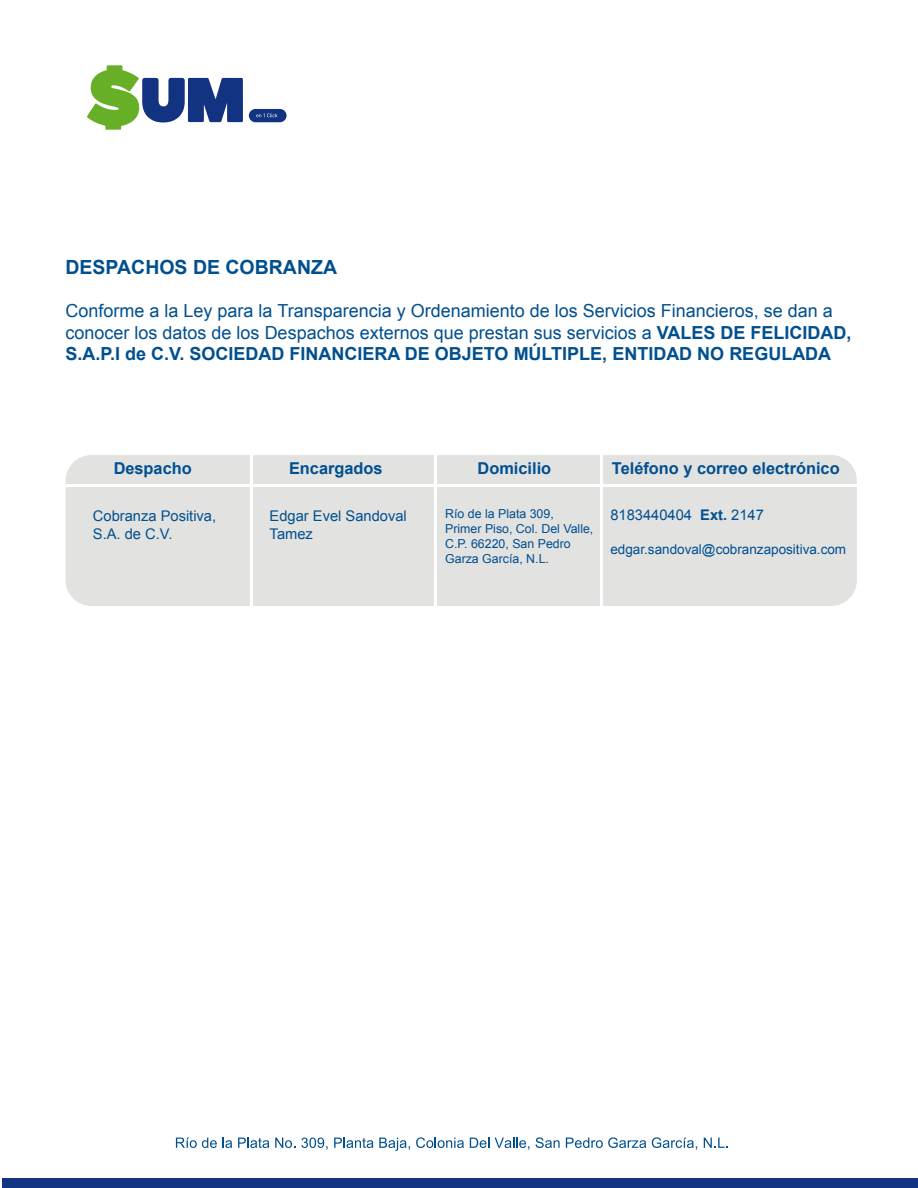
<style>
.page{position:relative;width:918px;height:1188px;background:#fff}
.page>*{position:absolute;margin:0;border:0;box-sizing:border-box;transform-origin:0 0}
.t1{font:700 19.5px "Arial";color:#004f8f}
.t2{font:18px/21.6px "Arial";color:#004f8f}
.t3{font:700 16.35px "Arial";color:#004f8f}
.t4{font:14.7px/17.5px "Arial";color:#004f8f}
.t5{font:13.5px "Arial";color:#004f8f}
.t6{font:12.3px/14.9px "Arial";color:#004f8f}
.s1{font-weight:700}
</style>
<div class="page">
<div style="left:2px;top:1178px;width:916px;height:10px;background:#123382"></div>
<svg style="left:176px;top:1138px;width:56px;height:10px"></svg>
<svg style="left:238px;top:1138px;width:31px;height:10px"></svg>
<svg style="left:275px;top:1138px;width:20px;height:10px"></svg>
<svg style="left:301px;top:1138px;width:27px;height:12px"></svg>
<svg style="left:334px;top:1138px;width:39px;height:10px"></svg>
<svg style="left:379px;top:1138px;width:31px;height:13px"></svg>
<svg style="left:416px;top:1137px;width:48px;height:11px"></svg>
<svg style="left:470px;top:1138px;width:19px;height:10px"></svg>
<svg style="left:495px;top:1138px;width:34px;height:12px"></svg>
<svg style="left:536px;top:1137px;width:24px;height:11px"></svg>
<svg style="left:566px;top:1137px;width:80px;height:11px"></svg>
<svg style="left:652px;top:1137px;width:45px;height:13px"></svg>
<svg style="left:704px;top:1138px;width:24px;height:10px"></svg>
<svg style="left:87px;top:65px;width:156px;height:65px"></svg>
<svg style="left:249px;top:109px;width:38px;height:13px"></svg>
<div style="left:66px;top:455px;width:791px;height:151px;background:#e2e2e1;border-radius:26px"></div>
<hr style="left:66px;top:484px;width:791px;height:2px;background:#fff">
<hr style="left:250px;top:455px;width:3px;height:151px;background:#fff">
<hr style="left:434px;top:455px;width:3px;height:151px;background:#fff">
<hr style="left:600px;top:455px;width:3px;height:151px;background:#fff">
<p class="t1" style="left:66px;top:254px;width:273px">DESPACHOS DE COBRANZA</p>
<p class="t2" style="left:66px;top:300px;width:787px">Conforme a la Ley para la Transparencia y Ordenamiento de los Servicios Financieros, se dan a conocer los datos de los Despachos externos que prestan sus servicios a <span class="s1">VALES DE FELICIDAD,<br>S.A.P.I de C.V. SOCIEDAD FINANCIERA DE OBJETO MÚLTIPLE, ENTIDAD NO REGULADA</span></p>
<p class="t3" style="left:114px;top:458px;width:80px">Despacho</p>
<p class="t3" style="left:289px;top:458px;width:95px">Encargados</p>
<p class="t3" style="left:478px;top:458px;width:75px">Domicilio</p>
<p class="t3" style="left:612px;top:458px;width:229px">Teléfono y correo electrónico</p>
<p class="t4" style="left:93px;top:507px;width:125px">Cobranza Positiva,<br>S.A. de C.V.</p>
<p class="t4" style="left:270px;top:507px;width:139px">Edgar Evel Sandoval<br>Tamez</p>
<p class="t4" style="left:610px;top:507px;width:155px">8183440404 <span class="s1">Ext.</span> 2147</p>
<p class="t5" style="left:610px;top:541px;width:237px">edgar.sandoval@cobranzapositiva.com</p>
<p class="t6" style="left:445px;top:507px;width:150px">Río de la Plata 309,<br>Primer Piso, Col. Del Valle,<br>C.P. 66220, San Pedro<br>Garza García, N.L.</p>
</div>
